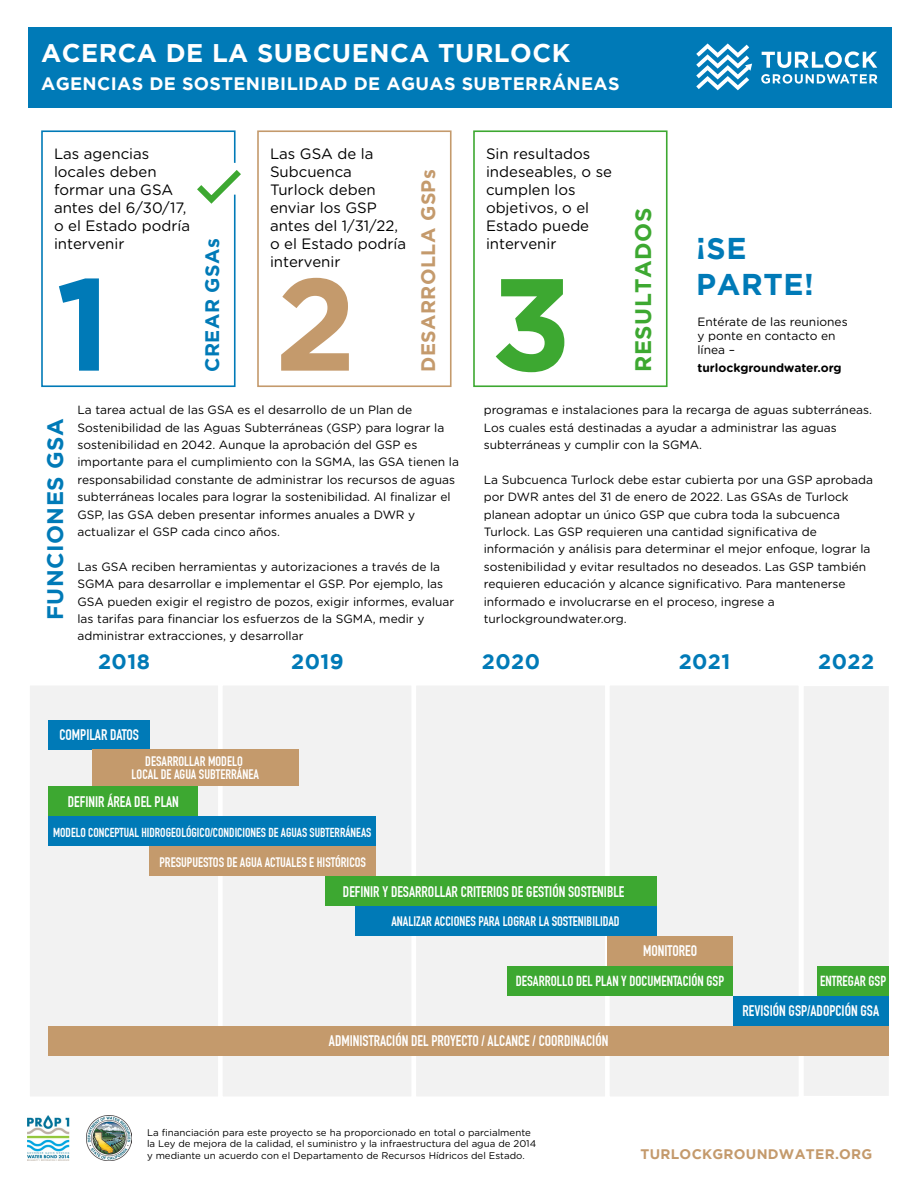
<style>
.page{position:relative;width:918px;height:1188px;background:#fff}
.page>*{position:absolute;margin:0;border:0;box-sizing:border-box;transform-origin:0 0}
.t1{font:700 130.8px "Gotham";color:#007ab7}
.t2{font:700 130.8px "Gotham";color:#c49a6c}
.t3{font:700 130.8px "Gotham";color:#3da831}
.t4{font:700 30px/36px "Gotham";letter-spacing:.02em;color:#007ab7}
.t5{font:700 25.5px "Gotham";letter-spacing:.02em;color:#fff}
.t6{font:700 22.5px "Gotham";letter-spacing:.02em;color:#007ab7}
.t7{font:700 22.5px "Gotham";letter-spacing:.02em;color:#3da831}
.t8{font:700 21px "Gotham";letter-spacing:.02em;color:#007ab7}
.t9{font:700 19.5px "Gotham";letter-spacing:.02em;color:#c49a6c}
.t10{font:700 19.5px "Gotham";letter-spacing:.02em;color:#007ab7}
.t11{font:700 18px "Gotham";letter-spacing:.02em;color:#fff}
.t12{font:15px/18px "Gotham Rounded";color:#000}
.t13{font:700 15px "DIN Condensed";color:#fff}
.t14{font:700 14.25px "DIN Condensed";color:#fff}
.t15{font:700 13.8px "Gotham";letter-spacing:.02em;color:#c49a6c}
.t16{font:700 13.5px/13.2px "DIN Condensed";color:#fff;text-align:center}
.t17{font:700 12.75px "DIN Condensed";color:#fff}
.t18{font:12px/17.4px "Gotham Rounded";color:#000}
.t19{font:700 12px "Gotham Rounded";color:#000}
.t20{font:9.75px/11.7px "Gotham Rounded";color:#000}
</style>
<div class="page">
<div style="left:28px;top:27px;width:864px;height:81px;background:#007ab7"></div>
<div style="left:798px;top:680px;width:96px;height:422px;background:#f2f2f2;border:6px solid #fff"></div>
<svg style="left:41px;top:130px;width:195px;height:258px"></svg>
<svg style="left:696px;top:44px;width:56px;height:46px"></svg>
<svg style="left:762px;top:51px;width:115px;height:17px"></svg>
<svg style="left:761px;top:74px;width:116px;height:10px"></svg>
<div style="left:257px;top:130px;width:195px;height:257px;border:2px solid #c49a6c"></div>
<div style="left:473px;top:130px;width:195px;height:257px;border:2px solid #3da831"></div>
<svg style="left:191px;top:164px;width:50px;height:44px"></svg>
<div style="left:25px;top:681px;width:198px;height:420px;background:#f2f2f2;border:4px solid #fff"></div>
<div style="left:218px;top:681px;width:198px;height:420px;background:#f2f2f2;border:4px solid #fff"></div>
<div style="left:412px;top:681px;width:198px;height:420px;background:#f2f2f2;border:4px solid #fff"></div>
<div style="left:605px;top:681px;width:198px;height:420px;background:#f2f2f2;border:4px solid #fff"></div>
<div style="left:607px;top:936px;width:126px;height:30px;background:#c49a6c"></div>
<div style="left:49px;top:720px;width:101px;height:30px;background:#007ab7"></div>
<div style="left:92px;top:750px;width:206px;height:36px;background:#c49a6c"></div>
<div style="left:49px;top:786px;width:149px;height:30px;background:#3da831"></div>
<div style="left:49px;top:816px;width:327px;height:30px;background:#007ab7"></div>
<div style="left:150px;top:846px;width:226px;height:30px;background:#c49a6c"></div>
<div style="left:325px;top:876px;width:332px;height:30px;background:#3da831"></div>
<div style="left:355px;top:906px;width:302px;height:30px;background:#007ab7"></div>
<div style="left:507px;top:966px;width:226px;height:30px;background:#3da831"></div>
<div style="left:818px;top:966px;width:71px;height:30px;background:#3da831"></div>
<div style="left:733px;top:996px;width:156px;height:30px;background:#007ab7"></div>
<div style="left:49px;top:1026px;width:840px;height:30px;background:#c49a6c"></div>
<img style="left:28px;top:1115px;width:41px;height:46px">
<img style="left:86px;top:1115px;width:46px;height:46px">
<h3 class="t5" style="left:41px;top:38px;width:531px">ACERCA DE LA SUBCUENCA TURLOCK</h3>
<h3 class="t11" style="left:41px;top:74px;width:580px">AGENCIAS DE SOSTENIBILIDAD DE AGUAS SUBTERRÁNEAS</h3>
<p class="t12" style="left:54px;top:144px;width:138px">Las agencias locales deben formar una GSA antes del 6/30/17, o el Estado podría intervenir</p>
<h1 class="t1" style="left:56px;top:249px;width:57px">1</h1>
<p class="t12" style="left:270px;top:144px;width:138px">Las GSA de la<br>Subcuenca<br>Turlock deben enviar los GSP antes del 1/31/22, o el Estado podría intervenir</p>
<p class="t12" style="left:486px;top:144px;width:128px">Sin resultados indeseables, o se cumplen los objetivos, o el<br>Estado puede intervenir</p>
<h3 class="t9" style="left:417px;top:372px;width:204px;rotate:-90deg">DESARROLLA GSPs</h3>
<h3 class="t7" style="left:630px;top:372px;width:165px;rotate:-90deg">RESULTADOS</h3>
<h3 class="t10" style="left:201px;top:372px;width:135px;rotate:-90deg">CREAR GSAs</h3>
<h2 class="t4" style="left:696px;top:229px;width:119px">¡SE<br>PARTE!</h2>
<h1 class="t2" style="left:275px;top:249px;width:83px">2</h1>
<h1 class="t3" style="left:491px;top:249px;width:83px">3</h1>
<p class="t18" style="left:698px;top:314px;width:152px;line-height:14.4px">Entérate de las reuniones y ponte en contacto en línea –</p>
<p class="t19" style="left:698px;top:359px;width:146px">turlockgroundwater.org</p>
<h3 class="t6" style="left:42px;top:620px;width:203px;rotate:-90deg">FUNCIONES GSA</h3>
<p class="t18" style="left:77px;top:401px;width:383px">La tarea actual de las GSA es el desarrollo de un Plan de Sostenibilidad de las Aguas Subterráneas (GSP) para lograr la sostenibilidad en 2042. Aunque la aprobación del GSP es importante para el cumplimiento con la SGMA, las GSA tienen la responsabilidad constante de administrar los recursos de aguas subterráneas locales para lograr la sostenibilidad. Al finalizar el GSP, las GSA deben presentar informes anuales a DWR y actualizar el GSP cada cinco años.</p>
<p class="t18" style="left:77px;top:557px;width:378px">Las GSA reciben herramientas y autorizaciones a través de la SGMA para desarrollar e implementar el GSP. Por ejemplo, las GSA pueden exigir el registro de pozos, exigir informes, evaluar las tarifas para financiar los esfuerzos de la SGMA, medir y administrar extracciones, y desarrollar</p>
<p class="t18" style="left:484px;top:401px;width:390px">programas e instalaciones para la recarga de aguas subterráneas.<br>Los cuales está destinadas a ayudar a administrar las aguas subterráneas y cumplir con la SGMA.</p>
<p class="t18" style="left:484px;top:470px;width:391px">La Subcuenca Turlock debe estar cubierta por una GSP aprobada por DWR antes del 31 de enero de 2022. Las GSAs de Turlock planean adoptar un único GSP que cubra toda la subcuenca Turlock. Las GSP requieren una cantidad significativa de información y análisis para determinar el mejor enfoque, lograr la sostenibilidad y evitar resultados no deseados. Las GSP también requieren educación y alcance significativo. Para mantenerse informado e involucrarse en el proceso, ingrese a turlockgroundwater.org.</p>
<h3 class="t8" style="left:98px;top:650px;width:53px">2018</h3>
<h3 class="t8" style="left:291px;top:650px;width:54px">2019</h3>
<h3 class="t8" style="left:482px;top:650px;width:60px">2020</h3>
<h3 class="t8" style="left:679px;top:650px;width:53px">2021</h3>
<h3 class="t8" style="left:818px;top:650px;width:57px">2022</h3>
<p class="t13" style="left:59px;top:726px;width:81px">COMPILAR DATOS</p>
<p class="t16" style="left:132px;top:755px;width:129px">DESARROLLAR MODELO<br>LOCAL DE AGUA SUBTERRÁNEA</p>
<p class="t13" style="left:68px;top:793px;width:113px">DEFINIR ÁREA DEL PLAN</p>
<p class="t17" style="left:53px;top:825px;width:320px">MODELO CONCEPTUAL HIDROGEOLÓGICO/CONDICIONES DE AGUAS SUBTERRÁNEAS</p>
<p class="t16" style="left:159px;top:855px;width:208px">PRESUPUESTOS DE AGUA ACTUALES E HISTÓRICOS</p>
<p class="t13" style="left:343px;top:882px;width:283px">DEFINIR Y DESARROLLAR CRITERIOS DE GESTIÓN SOSTENIBLE</p>
<p class="t16" style="left:391px;top:914px;width:230px">ANALIZAR ACCIONES PARA LOGRAR LA SOSTENIBILIDAD</p>
<p class="t13" style="left:643px;top:942px;width:55px">MONITOREO</p>
<p class="t14" style="left:516px;top:973px;width:210px">DESARROLLO DEL PLAN Y DOCUMENTACIÓN GSP</p>
<p class="t14" style="left:820px;top:973px;width:67px">ENTREGAR GSP</p>
<p class="t13" style="left:743px;top:1002px;width:138px">REVISIÓN GSP/ADOPCIÓN GSA</p>
<p class="t13" style="left:329px;top:1032px;width:281px">ADMINISTRACIÓN DEL PROYECTO / ALCANCE / COORDINACIÓN</p>
<p class="t20" style="left:147px;top:1126px;width:391px">La financiación para este proyecto se ha proporcionado en total o parcialmente la Ley de mejora de la calidad, el suministro y la infraestructura del agua de 2014 y mediante un acuerdo con el Departamento de Recursos Hídricos del Estado.</p>
<p class="t15" style="left:641px;top:1146px;width:233px">TURLOCKGROUNDWATER.ORG</p>
</div>
